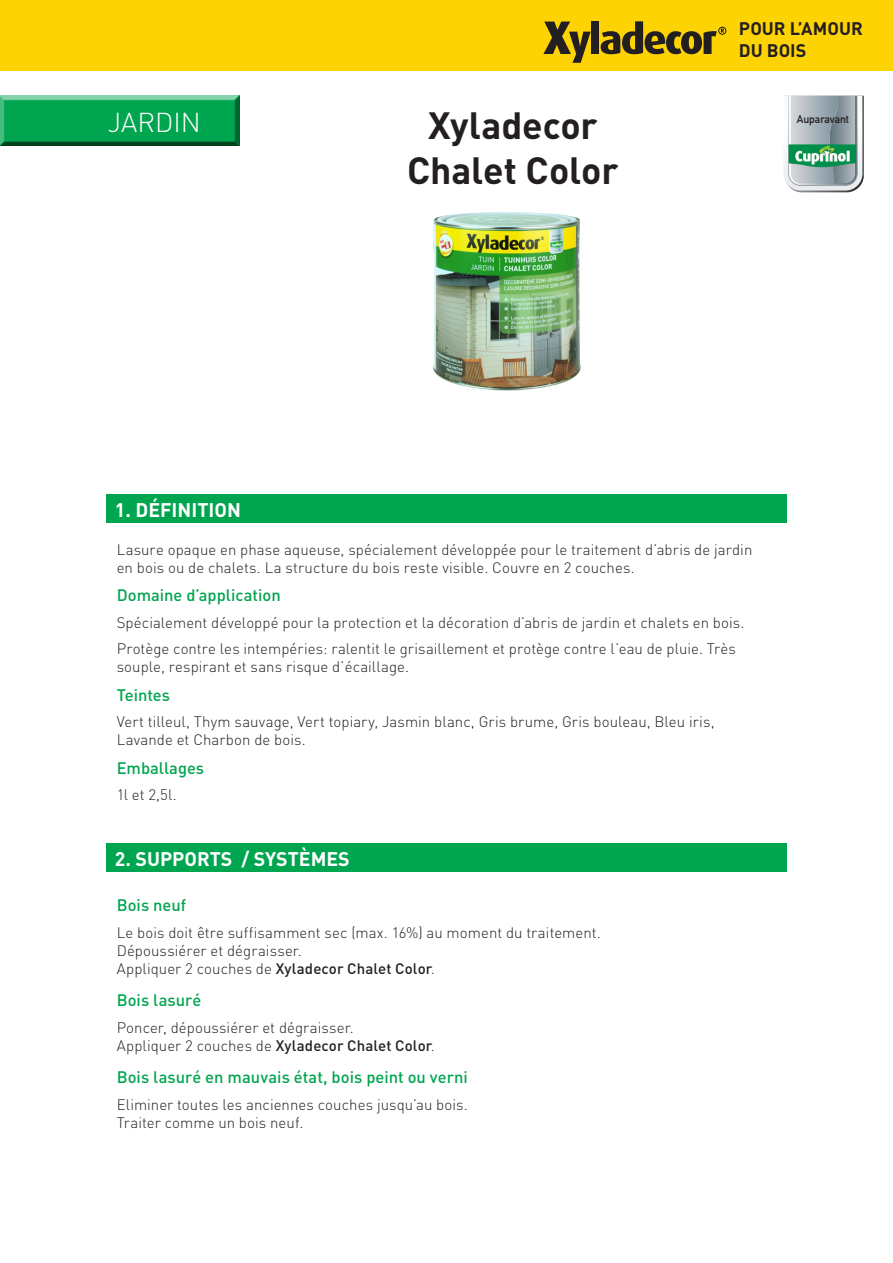
<style>
.page{position:relative;width:893px;height:1263px;background:#fff}
.page>*{position:absolute;margin:0;border:0;box-sizing:border-box;transform-origin:0 0}
.t1{font:700 37.5px/45px "DIN";letter-spacing:-.005em;color:#231f20;text-align:center}
.t2{font:300 27px "DIN";color:#fff}
.t3{font:700 19.5px "DIN";color:#fff}
.t4{font:700 18px "DIN";color:#231f20}
.t5{font:500 16.5px "DIN";color:#00a54f}
.t6{font:300 15px/18px "DIN";letter-spacing:.005em;color:#231f20}
.t7{font:10.95px "DIN Mittelschrift Std";color:#231f20}
.s1{font-weight:500}
</style>
<div class="page">
<div style="left:0;top:0;width:893px;height:70px;background:#fed304"></div>
<div style="left:106px;top:494px;width:681px;height:29px;background:#00a54f"></div>
<div style="left:106px;top:843px;width:681px;height:29px;background:#00a54f"></div>
<img style="left:433px;top:212px;width:148px;height:179px">
<svg style="left:0;top:95px;width:240px;height:51px;fill:#00a54f"></svg>
<svg style="left:784px;top:96px;width:80px;height:96px"></svg>
<img style="left:788px;top:144px;width:68px;height:23px">
<svg style="left:543px;top:21px;width:184px;height:42px"></svg>
<p class="t4" style="left:739px;top:17px;width:125px">POUR L’AMOUR</p>
<p class="t4" style="left:739px;top:39px;width:69px">DU BOIS</p>
<p class="t1" style="left:407px;top:101px;width:213px">Xyladecor<br>Chalet Color</p>
<h2 class="t2" style="left:108px;top:105px;width:94px">JARDIN</h2>
<p class="t7" style="left:797px;top:112px;width:54px">Auparavant</p>
<p class="t3" style="left:115px;top:497px;width:128px">1. DÉFINITION</p>
<p class="t6" style="left:117px;top:541px;width:637px">Lasure opaque en phase aqueuse, spécialement développée pour le traitement d’abris de jardin en bois ou de chalets. La structure du bois reste visible. Couvre en 2 couches.</p>
<p class="t5" style="left:117px;top:585px;width:166px">Domaine d’application</p>
<p class="t6" style="left:117px;top:613px;width:629px">Spécialement développé pour la protection et la décoration d’abris de jardin et chalets en bois.</p>
<p class="t6" style="left:117px;top:640px;width:621px">Protège contre les intempéries: ralentit le grisaillement et protège contre l’eau de pluie. Très souple, respirant et sans risque d’écaillage.</p>
<p class="t5" style="left:117px;top:684px;width:55px">Teintes</p>
<p class="t6" style="left:117px;top:713px;width:599px">Vert tilleul, Thym sauvage, Vert topiary, Jasmin blanc, Gris brume, Gris bouleau, Bleu iris,<br>Lavande et Charbon de bois.</p>
<p class="t5" style="left:117px;top:757px;width:89px">Emballages</p>
<p class="t6" style="left:117px;top:785px;width:62px">1l et 2,5l.</p>
<p class="t3" style="left:115px;top:846px;width:236px">2. SUPPORTS / SYSTÈMES</p>
<p class="t5" style="left:117px;top:895px;width:71px">Bois neuf</p>
<p class="t6" style="left:117px;top:923px;width:485px">Le bois doit être suffisamment sec (max. 16%) au moment du traitement.<br>Dépoussiérer et dégraisser.<br>Appliquer 2 couches de <span class="s1">Xyladecor Chalet Color</span>.</p>
<p class="t5" style="left:117px;top:990px;width:86px">Bois lasuré</p>
<p class="t6" style="left:117px;top:1018px;width:320px">Poncer, dépoussiérer et dégraisser.<br>Appliquer 2 couches de <span class="s1">Xyladecor Chalet Color</span>.</p>
<p class="t5" style="left:117px;top:1067px;width:353px">Bois lasuré en mauvais état, bois peint ou verni</p>
<p class="t6" style="left:117px;top:1095px;width:353px">Eliminer toutes les anciennes couches jusqu’au bois.<br>Traiter comme un bois neuf.</p>
</div>
